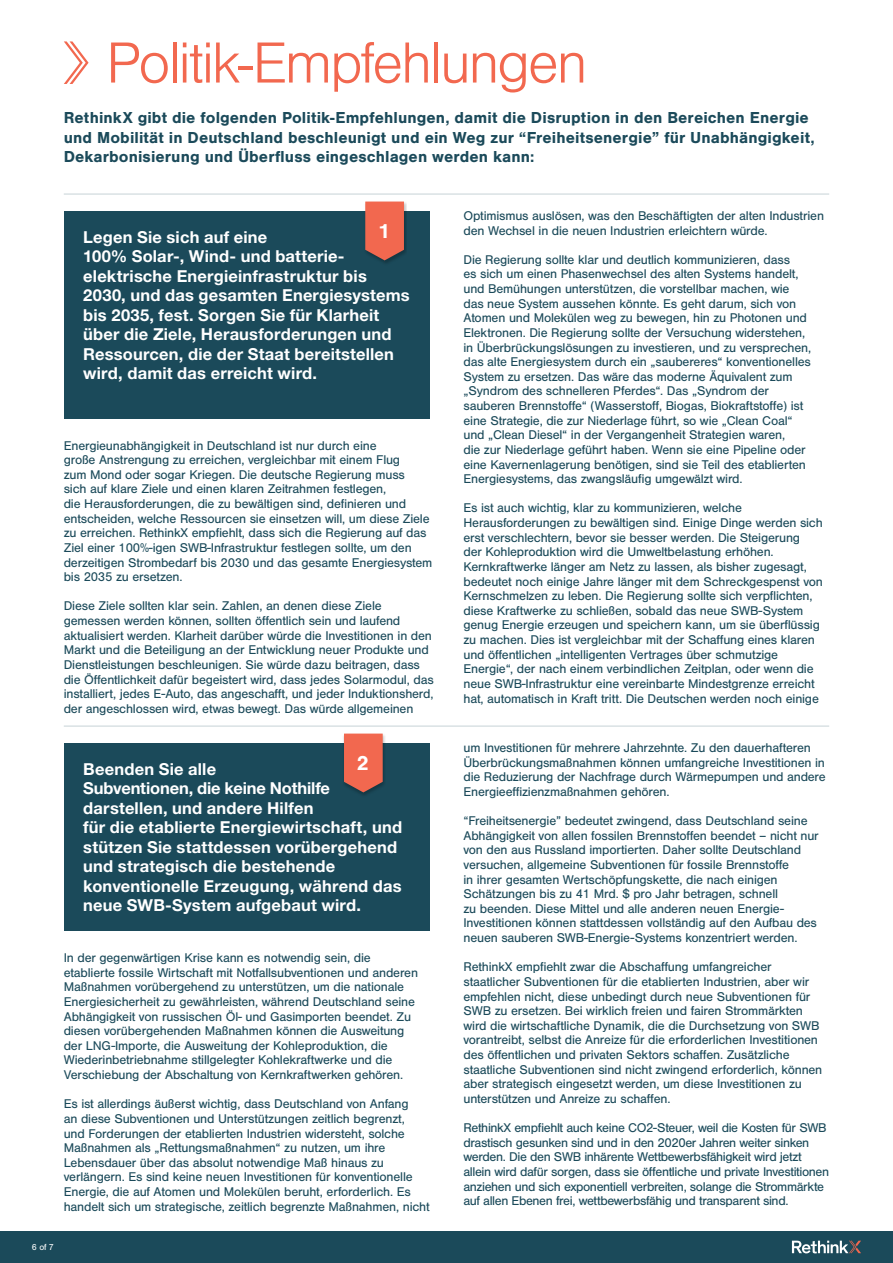
<style>
.page{position:relative;width:893px;height:1263px;background:#fff}
.page>*{position:absolute;margin:0;border:0;box-sizing:border-box;transform-origin:0 0}
.t1{font:300 60px "Nimbus San";letter-spacing:-.04em;color:#f2684f}
.t2{font:700 21px "Nimbus San";color:#fff}
.t3{font:700 16.5px/19.5px "Helvetica Neue LT Std";letter-spacing:.01em;color:#fff}
.t4{font:700 16.5px/19.5px "Nimbus San";letter-spacing:.005em;color:#1b4a5a}
.t5{font:13.2px/14.5px "Nimbus San";letter-spacing:-.015em;color:#1b4a5a}
.t6{font:9px "Nimbus San";color:#fff}
</style>
<div class="page">
<div style="left:0;top:1231px;width:893px;height:32px;background:#1b4a5a"></div>
<svg style="left:792px;top:1241px;width:69px;height:12px"></svg>
<hr style="left:64px;top:194px;width:765px;height:1px;background:#c6d2d6">
<div style="left:64px;top:211px;width:365px;height:207px;background:#1b4a5a"></div>
<div style="left:64px;top:743px;width:365px;height:188px;background:#1b4a5a"></div>
<div style="left:364px;top:201px;width:43px;height:64px;background:#000;opacity:.25"></div>
<svg style="left:365px;top:202px;width:39px;height:58px;background:#de644f"></svg>
<div style="left:342px;top:733px;width:44px;height:64px;background:#000;opacity:.25"></div>
<svg style="left:344px;top:734px;width:39px;height:58px;background:#de644f"></svg>
<svg style="left:64px;top:41px;width:25px;height:43px"></svg>
<hr style="left:64px;top:726px;width:765px;height:1px;background:#c6d2d6">
<h1 class="t1" style="left:106px;top:31px;width:483px">Politik-Empfehlungen</h1>
<p class="t4" style="left:64px;top:108px;width:753px">RethinkX gibt die folgenden Politik-Empfehlungen, damit die Disruption in den Bereichen Energie und Mobilität in Deutschland beschleunigt und ein Weg zur “Freiheitsenergie” für Unabhängigkeit,<br>Dekarbonisierung und Überfluss eingeschlagen werden kann:</p>
<h2 class="t2" style="left:378px;top:219px;width:13px">1</h2>
<p class="t3" style="left:83px;top:227px;width:328px">Legen Sie sich auf eine<br>100% Solar-, Wind- und batterie&shy;elektrische Energieinfrastruktur bis 2030, und das gesamten Energiesystems bis 2035, fest. Sorgen Sie für Klarheit über die Ziele, Herausforderungen und Ressourcen, die der Staat bereitstellen wird, damit das erreicht wird.</p>
<p class="t5" style="left:64px;top:438px;width:370px">Energieunabhängigkeit in Deutschland ist nur durch eine<br>große Anstrengung zu erreichen, vergleichbar mit einem Flug<br>zum Mond oder sogar Kriegen. Die deutsche Regierung muss<br>sich auf klare Ziele und einen klaren Zeitrahmen festlegen,<br>die Herausforderungen, die zu bewältigen sind, definieren und entscheiden, welche Ressourcen sie einsetzen will, um diese Ziele zu erreichen. RethinkX empfiehlt, dass sich die Regierung auf das Ziel einer 100%-igen SWB-Infrastruktur festlegen sollte, um den derzeitigen Strombedarf bis 2030 und das gesamte Energiesystem bis 2035 zu ersetzen.</p>
<p class="t5" style="left:64px;top:599px;width:371px">Diese Ziele sollten klar sein. Zahlen, an denen diese Ziele gemessen werden können, sollten öffentlich sein und laufend aktualisiert werden. Klarheit darüber würde die Investitionen in den Markt und die Beteiligung an der Entwicklung neuer Produkte und Dienstleistungen beschleunigen. Sie würde dazu beitragen, dass die Öffentlichkeit dafür begeistert wird, dass jedes Solarmodul, das installiert, jedes E-Auto, das angeschafft, und jeder Induktionsherd, der angeschlossen wird, etwas bewegt. Das würde allgemeinen</p>
<h2 class="t2" style="left:357px;top:751px;width:13px">2</h2>
<p class="t3" style="left:83px;top:759px;width:320px">Beenden Sie alle<br>Subventionen, die keine Nothilfe darstellen, und andere Hilfen<br>für die etablierte Energiewirtschaft, und stützen Sie stattdessen vorübergehend und strategisch die bestehende konventionelle Erzeugung, während das neue SWB-System aufgebaut wird.</p>
<p class="t5" style="left:64px;top:951px;width:356px">In der gegenwärtigen Krise kann es notwendig sein, die etablierte fossile Wirtschaft mit Notfallsubventionen und anderen Maßnahmen vorübergehend zu unterstützen, um die nationale Energiesicherheit zu gewährleisten, während Deutschland seine Abhängigkeit von russischen Öl- und Gasimporten beendet. Zu diesen vorübergehenden Maßnahmen können die Ausweitung der LNG-Importe, die Ausweitung der Kohleproduktion, die Wiederinbetriebnahme stillgelegter Kohlekraftwerke und die Verschiebung der Abschaltung von Kernkraftwerken gehören.</p>
<p class="t5" style="left:64px;top:1097px;width:367px">Es ist allerdings äußerst wichtig, dass Deutschland von Anfang<br>an diese Subventionen und Unterstützungen zeitlich begrenzt,<br>und Forderungen der etablierten Industrien widersteht, solche Maßnahmen als „Rettungsmaßnahmen“ zu nutzen, um ihre Lebensdauer über das absolut notwendige Maß hinaus zu verlängern. Es sind keine neuen Investitionen für konventionelle Energie, die auf Atomen und Molekülen beruht, erforderlich. Es handelt sich um strategische, zeitlich begrenzte Maßnahmen, nicht</p>
<p class="t6" style="left:32px;top:1242px;width:24px">6 of 7</p>
<p class="t5" style="left:463px;top:209px;width:362px">Optimismus auslösen, was den Beschäftigten der alten Industrien den Wechsel in die neuen Industrien erleichtern würde.</p>
<p class="t5" style="left:463px;top:252px;width:349px">Die Regierung sollte klar und deutlich kommunizieren, dass<br>es sich um einen Phasenwechsel des alten Systems handelt, und Bemühungen unterstützen, die vorstellbar machen, wie das neue System aussehen könnte. Es geht darum, sich von Atomen und Molekülen weg zu bewegen, hin zu Photonen und Elektronen. Die Regierung sollte der Versuchung widerstehen, in Überbrückungslösungen zu investieren, und zu versprechen, das alte Energiesystem durch ein „saubereres“ konventionelles System zu ersetzen. Das wäre das moderne Äquivalent zum „Syndrom des schnelleren Pferdes“. Das „Syndrom der sauberen Brennstoffe“ (Wasserstoff, Biogas, Biokraftstoffe) ist eine Strategie, die zur Niederlage führt, so wie „Clean Coal“ und „Clean Diesel“ in der Vergangenheit Strategien waren,<br>die zur Niederlage geführt haben. Wenn sie eine Pipeline oder eine Kavernenlagerung benötigen, sind sie Teil des etablierten Energiesystems, das zwangsläufig umgewälzt wird.</p>
<p class="t5" style="left:463px;top:501px;width:361px">Es ist auch wichtig, klar zu kommunizieren, welche Herausforderungen zu bewältigen sind. Einige Dinge werden sich erst verschlechtern, bevor sie besser werden. Die Steigerung<br>der Kohleproduktion wird die Umweltbelastung erhöhen.<br>Kernkraftwerke länger am Netz zu lassen, als bisher zugesagt, bedeutet noch einige Jahre länger mit dem Schreckgespenst von Kernschmelzen zu leben. Die Regierung sollte sich verpflichten, diese Kraftwerke zu schließen, sobald das neue SWB-System genug Energie erzeugen und speichern kann, um sie überflüssig zu machen. Dies ist vergleichbar mit der Schaffung eines klaren und öffentlichen „intelligenten Vertrages über schmutzige Energie“, der nach einem verbindlichen Zeitplan, oder wenn die neue SWB-Infrastruktur eine vereinbarte Mindestgrenze erreicht hat, automatisch in Kraft tritt. Die Deutschen werden noch einige</p>
<p class="t5" style="left:463px;top:740px;width:364px">um Investitionen für mehrere Jahrzehnte. Zu den dauerhafteren Überbrückungsmaßnahmen können umfangreiche Investitionen in die Reduzierung der Nachfrage durch Wärmepumpen und andere Energieeffizienzmaßnahmen gehören.</p>
<p class="t5" style="left:463px;top:814px;width:357px">“Freiheitsenergie” bedeutet zwingend, dass Deutschland seine Abhängigkeit von allen fossilen Brennstoffen beendet – nicht nur von den aus Russland importierten. Daher sollte Deutschland versuchen, allgemeine Subventionen für fossile Brennstoffe<br>in ihrer gesamten Wertschöpfungskette, die nach einigen Schätzungen bis zu 41 Mrd. $ pro Jahr betragen, schnell<br>zu beenden. Diese Mittel und alle anderen neuen Energie-Investitionen können stattdessen vollständig auf den Aufbau des neuen sauberen SWB-Energie-Systems konzentriert werden.</p>
<p class="t5" style="left:463px;top:960px;width:360px">RethinkX empfiehlt zwar die Abschaffung umfangreicher staatlicher Subventionen für die etablierten Industrien, aber wir empfehlen nicht, diese unbedingt durch neue Subventionen für SWB zu ersetzen. Bei wirklich freien und fairen Strommärkten wird die wirtschaftliche Dynamik, die die Durchsetzung von SWB vorantreibt, selbst die Anreize für die erforderlichen Investitionen des öffentlichen und privaten Sektors schaffen. Zusätzliche staatliche Subventionen sind nicht zwingend erforderlich, können aber strategisch eingesetzt werden, um diese Investitionen zu unterstützen und Anreize zu schaffen.</p>
<p class="t5" style="left:463px;top:1121px;width:367px">RethinkX empfiehlt auch keine CO2-Steuer, weil die Kosten für SWB drastisch gesunken sind und in den 2020er Jahren weiter sinken werden. Die den SWB inhärente Wettbewerbsfähigkeit wird jetzt allein wird dafür sorgen, dass sie öffentliche und private Investitionen anziehen und sich exponentiell verbreiten, solange die Strommärkte auf allen Ebenen frei, wettbewerbsfähig und transparent sind.</p>
</div>
